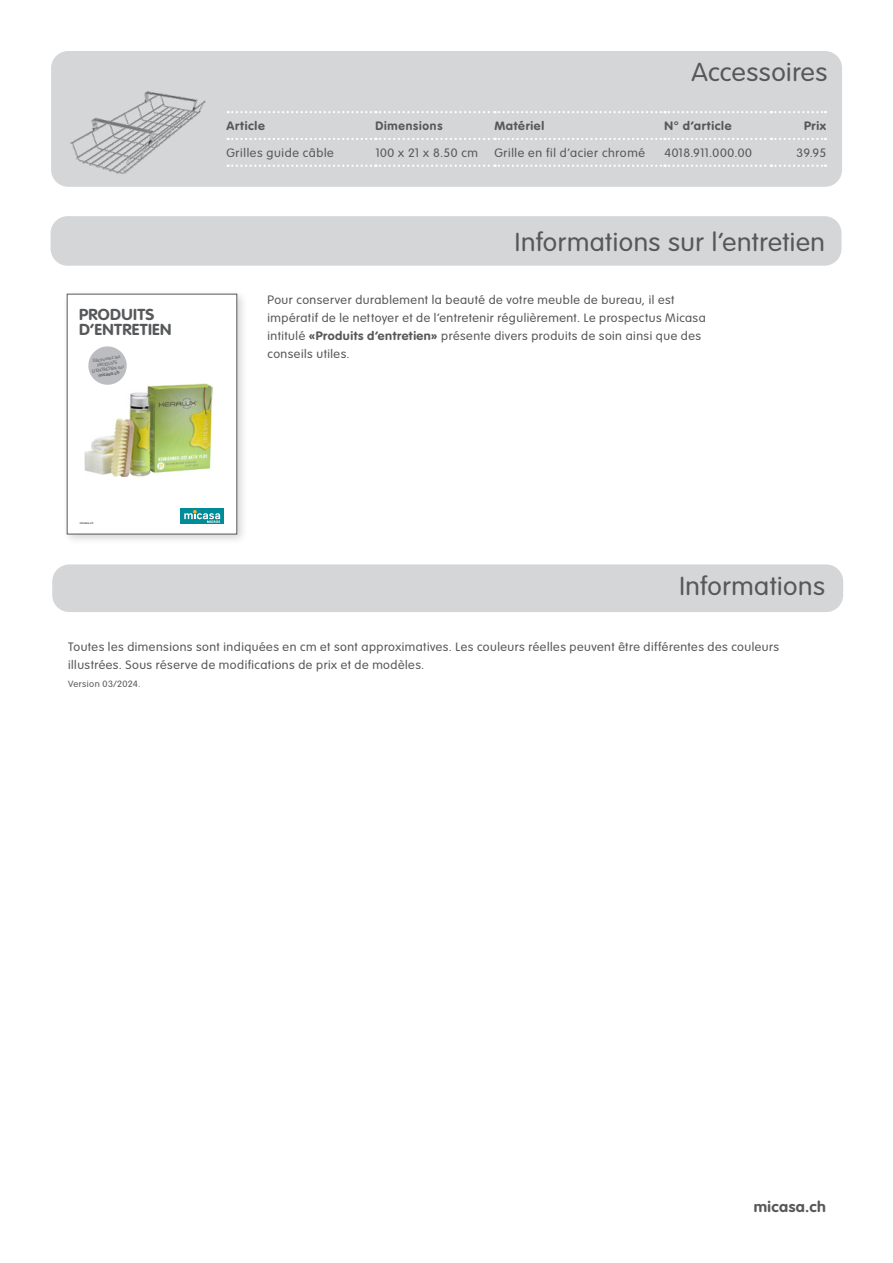
<style>
.page{position:relative;width:893px;height:1263px;background:#fff}
.page>*{position:absolute;margin:0;border:0;box-sizing:border-box;transform-origin:0 0}
.t1{font:300 25.5px "VAG Rounded Std";letter-spacing:.02em;color:#57585a;scale:1.05 1}
.t2{font:700 15.6px/15.6px "VAG Rounded Std";letter-spacing:.02em;color:#57585a;scale:1.05 1}
.t3{font:700 15px "VAG Rounded Std";letter-spacing:.03em;color:#57585a;scale:1.05 1}
.t4{font:300 12px/18px "VAG Rounded Std";letter-spacing:.04em;color:#57585a;scale:1.05 1}
.t5{font:700 12px "VAG Rounded Std";letter-spacing:.055em;color:#57585a;scale:1.05 1}
.t6{font:700 12px "VAG Rounded Std";letter-spacing:.055em;color:#57585a}
.t7{font:300 9px "VAG Rounded Std";letter-spacing:.04em;color:#57585a;scale:1.05 1}
.t8{font:300 4.35px/5.1px "VAG Rounded Std";color:#57585a;text-align:center;scale:1.05 1}
.t9{font:700 4.35px "VAG Rounded Std";color:#57585a;scale:1.05 1}
.t10{font:700 2.85px "VAG Rounded Std";letter-spacing:.02em;color:#57585a;scale:1.05 1}
.s1{font-weight:700}
</style>
<div class="page">
<div style="left:52px;top:564px;width:791px;height:48px;background:#d5d6d8;border-radius:17px"></div>
<div style="left:51px;top:216px;width:790px;height:50px;background:#d5d6d8;border-radius:17px"></div>
<div style="left:62px;top:289px;width:186px;height:256px;background:#231f20;opacity:.2"></div>
<div style="left:67px;top:294px;width:170px;height:240px;background:#fff"></div>
<div style="left:180px;top:509px;width:44px;height:15px;background:#008b99"></div>
<svg style="left:184px;top:510px;width:36px;height:13px"></svg>
<img style="left:85px;top:384px;width:128px;height:93px">
<svg style="left:87px;top:346px;width:41px;height:40px"></svg>
<div style="left:67px;top:294px;width:170px;height:240px;border:1px solid #57585a"></div>
<div style="left:51px;top:51px;width:791px;height:136px;background:#d5d6d8;border-radius:17px"></div>
<svg style="left:228px;top:111px;width:598px;height:2px"></svg>
<svg style="left:228px;top:138px;width:598px;height:2px"></svg>
<svg style="left:228px;top:165px;width:598px;height:2px"></svg>
<img style="left:70px;top:91px;width:136px;height:83px">
<h1 class="t1" style="left:691px;top:58px;width:131px">Accessoires</h1>
<p class="t5" style="left:227px;top:119px;width:38px">Article</p>
<p class="t6" style="left:375px;top:119px;width:69px">Dimensions</p>
<p class="t5" style="left:494px;top:119px;width:49px">Matériel</p>
<p class="t5" style="left:664px;top:119px;width:65px">N° d’article</p>
<p class="t5" style="left:804px;top:119px;width:23px">Prix</p>
<p class="t4" style="left:227px;top:144px;width:104px">Grilles guide câble</p>
<p class="t4" style="left:375px;top:144px;width:99px">100 x 21 x 8.50 cm</p>
<p class="t4" style="left:494px;top:144px;width:145px">Grille en fil d’acier chromé</p>
<p class="t4" style="left:664px;top:144px;width:85px">4018.911.000.00</p>
<p class="t4" style="left:797px;top:144px;width:30px">39.95</p>
<h2 class="t2" style="left:79px;top:307px;width:90px">PRODUITS<br>D’ENTRETIEN</h2>
<p class="t8" style="left:90px;top:359px;width:32px;rotate:-9deg">Découvrez les<br>PRODUITS<br>D’ENTRETIEN sur</p>
<p class="t9" style="left:98px;top:373px;width:22px;rotate:-9deg">micasa.ch</p>
<p class="t10" style="left:80px;top:522px;width:14px">micasa.ch</p>
<h1 class="t1" style="left:515px;top:227px;width:297px">Informations sur l’entretien</h1>
<p class="t4" style="left:267px;top:291px;width:419px">Pour conserver durablement la beauté de votre meuble de bureau, il est impératif de le nettoyer et de l’entretenir régulièrement. Le prospectus Micasa intitulé <span class="s1">«Produits d’entretien»</span> présente divers produits de soin ainsi que des conseils utiles.</p>
<h1 class="t1" style="left:679px;top:571px;width:140px">Informations</h1>
<p class="t4" style="left:68px;top:638px;width:679px">Toutes les dimensions sont indiquées en cm et sont approximatives. Les couleurs réelles peuvent être différentes des couleurs illustrées. Sous réserve de modifications de prix et de modèles.</p>
<p class="t7" style="left:68px;top:678px;width:70px">Version 03/2024.</p>
<p class="t3" style="left:754px;top:1198px;width:70px">micasa.ch</p>
</div>
